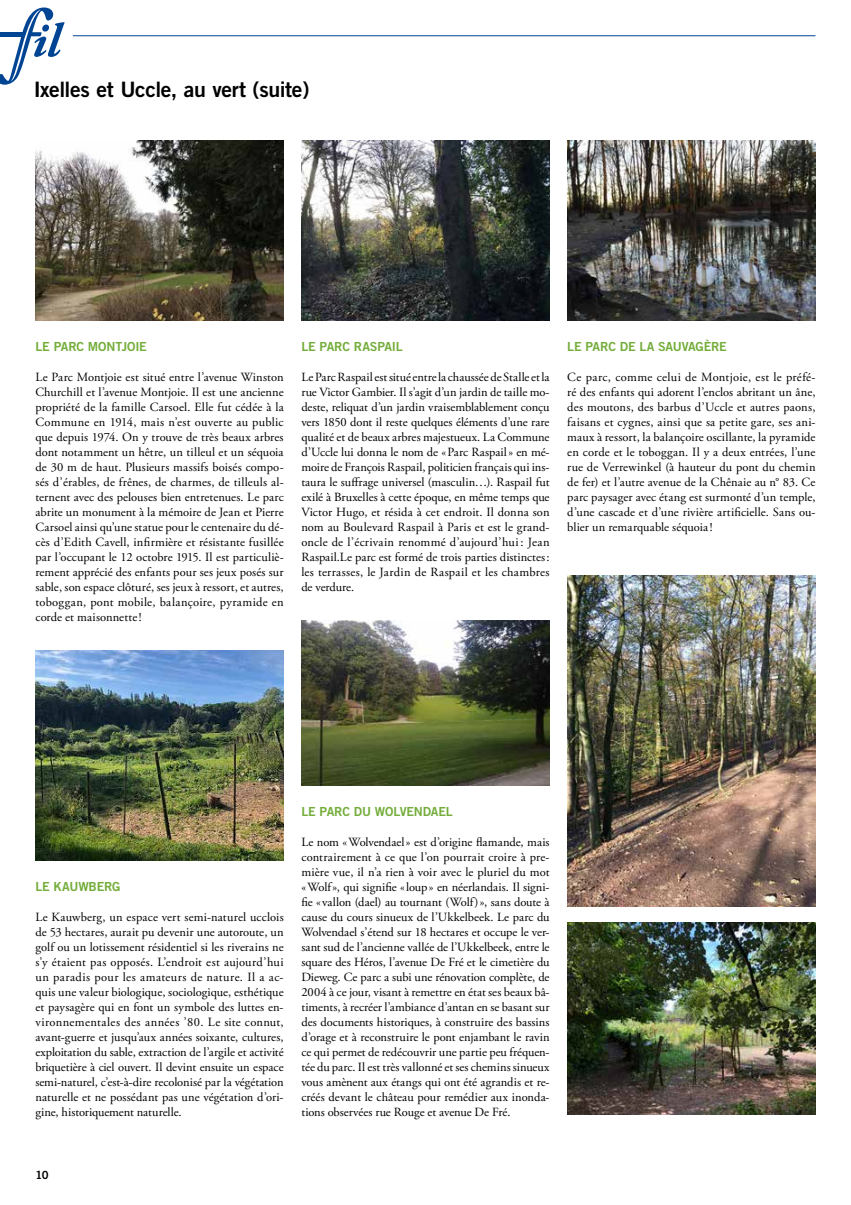
<style>
.page{position:relative;width:851px;height:1205px;background:#fff}
.page>*{position:absolute;margin:0;border:0;box-sizing:border-box;transform-origin:0 0}
.t1{font:21.25px "Trade Gothic Bold Two";letter-spacing:-.02em;color:#000}
.t2{font:12.5px/15px "Adobe Garamond Pro";letter-spacing:.01em;color:#000;text-align:justify}
.t3{font:12.5px "Trade Gothic Bold Two";letter-spacing:-.015em;color:#74ad3b}
.t4{font:11.25px "Trade Gothic LT Std Bd 2";color:#000}
</style>
<div class="page">
<svg style="left:0;top:8px;width:65px;height:77px"></svg>
<img style="left:35px;top:140px;width:248px;height:180px">
<img style="left:567px;top:575px;width:248px;height:331px">
<img style="left:567px;top:923px;width:248px;height:191px">
<img style="left:301px;top:140px;width:248px;height:180px">
<img style="left:301px;top:620px;width:248px;height:165px">
<img style="left:567px;top:140px;width:248px;height:180px">
<img style="left:35px;top:650px;width:248px;height:210px">
<hr style="left:73px;top:35px;width:742px;height:1px;background:#004494">
<h1 class="t1" style="left:34px;top:77px;width:277px">Ixelles et Uccle, au vert (suite)</h1>
<p class="t3" style="left:35px;top:338px;width:113px">LE PARC MONTJOIE</p>
<p class="t2" style="left:35px;top:369px;width:250px">Le Parc Montjoie est situé entre l’avenue Winston Churchill et l’avenue Montjoie. Il est une ancienne propriété de la famille Carsoel. Elle fut cédée à la Commune en 1914, mais n’est ouverte au public que depuis 1974. On y trouve de très beaux arbres dont notamment un hêtre, un tilleul et un séquoia de 30 m de haut. Plusieurs massifs boisés compo&shy;sés d’érables, de frênes, de charmes, de tilleuls al&shy;ternent avec des pelouses bien entretenues. Le parc abrite un monument à la mémoire de Jean et Pierre Carsoel ainsi qu’une statue pour le centenaire du dé&shy;cès d’Edith Cavell, infirmière et résistante fusillée par l’occupant le 12 octobre 1915. Il est particuliè&shy;rement apprécié des enfants pour ses jeux posés sur sable, son espace clôturé, ses jeux à ressort, et autres, toboggan, pont mobile, balançoire, pyramide en corde et maisonnette!</p>
<p class="t3" style="left:301px;top:338px;width:103px">LE PARC RASPAIL</p>
<p class="t2" style="left:301px;top:369px;width:250px">Le Parc Raspail est situé entre la chaussée de Stalle et la rue Victor Gambier. Il s’agit d’un jardin de taille mo&shy;deste, reliquat d’un jardin vraisemblablement conçu vers 1850 dont il reste quelques éléments d’une rare qualité et de beaux arbres majestueux. La Commune d’Uccle lui donna le nom de «Parc Raspail» en mé&shy;moire de François Raspail, politicien français qui ins&shy;taura le suffrage universel (masculin…). Raspail fut exilé à Bruxelles à cette époque, en même temps que Victor Hugo, et résida à cet endroit. Il donna son nom au Boulevard Raspail à Paris et est le grand&shy;oncle de l’écrivain renommé d’aujourd’hui : Jean Raspail.Le parc est formé de trois parties distinctes: les terrasses, le Jardin de Raspail et les chambres de verdure.</p>
<p class="t3" style="left:567px;top:338px;width:161px">LE PARC DE LA SAUVAGÈRE</p>
<p class="t2" style="left:567px;top:369px;width:250px">Ce parc, comme celui de Montjoie, est le préfé&shy;ré des enfants qui adorent l’enclos abritant un âne, des moutons, des barbus d’Uccle et autres paons, faisans et cygnes, ainsi que sa petite gare, ses ani&shy;maux à ressort, la balançoire oscillante, la pyramide en corde et le toboggan. Il y a deux entrées, l’une rue de Verrewinkel (à hauteur du pont du chemin de fer) et l’autre avenue de la Chênaie au n° 83. Ce parc paysager avec étang est surmonté d’un temple, d’une cascade et d’une rivière artificielle. Sans ou&shy;blier un remarquable séquoia !</p>
<p class="t3" style="left:35px;top:878px;width:87px">LE KAUWBERG</p>
<p class="t2" style="left:35px;top:909px;width:250px">Le Kauwberg, un espace vert semi-naturel ucclois de 53 hectares, aurait pu devenir une autoroute, un golf ou un lotissement résidentiel si les riverains ne s’y étaient pas opposés. L’endroit est aujourd’hui un paradis pour les amateurs de nature. Il a ac&shy;quis une valeur biologique, sociologique, esthétique et paysagère qui en font un symbole des luttes en&shy;vironnementales des années ’80. Le site connut, avant-guerre et jusqu’aux années soixante, cultures, exploitation du sable, extraction de l’argile et activité briquetière à ciel ouvert. Il devint ensuite un espace semi-naturel, c’est-à-dire recolonisé par la végétation naturelle et ne possédant pas une végétation d’ori&shy;gine, historiquement naturelle.</p>
<p class="t3" style="left:301px;top:803px;width:153px">LE PARC DU WOLVENDAEL</p>
<p class="t2" style="left:301px;top:834px;width:250px">Le nom «Wolvendael» est d’origine flamande, mais contrairement à ce que l’on pourrait croire à pre&shy;mière vue, il n’a rien à voir avec le pluriel du mot «Wolf», qui signifie «loup» en néerlandais. Il signi&shy;fie «vallon (dael) au tournant (Wolf)», sans doute à cause du cours sinueux de l’Ukkelbeek. Le parc du Wolvendael s’étend sur 18 hectares et occupe le ver&shy;sant sud de l’ancienne vallée de l’Ukkelbeek, entre le square des Héros, l’avenue De Fré et le cimetière du Dieweg. Ce parc a subi une rénovation complète, de 2004 à ce jour, visant à remettre en état ses beaux bâ&shy;timents, à recréer l’ambiance d’antan en se basant sur des documents historiques, à construire des bassins d’orage et à reconstruire le pont enjambant le ravin ce qui permet de redécouvrir une partie peu fréquen&shy;tée du parc. Il est très vallonné et ses chemins sinueux vous amènent aux étangs qui ont été agrandis et re&shy;créés devant le château pour remédier aux inonda&shy;tions observées rue Rouge et avenue De Fré.</p>
<p class="t4" style="left:35px;top:1168px;width:15px">10</p>
</div>
